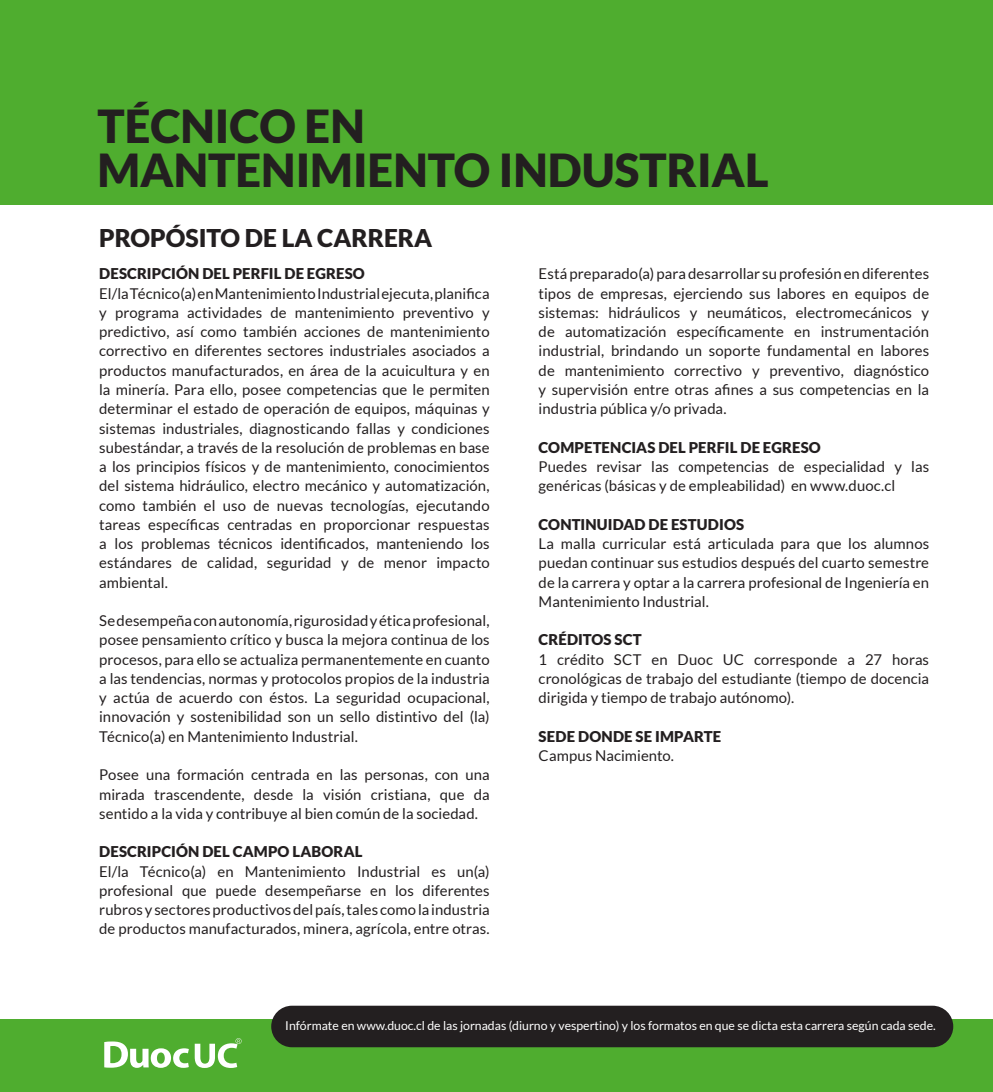
<style>
.page{position:relative;width:993px;height:1092px;background:#fff}
.page>*{position:absolute;margin:0;border:0;box-sizing:border-box;transform-origin:0 0}
.t1{font:900 45.5px "Lato";color:#231f20}
.t2{font:900 24.5px "Lato";color:#231f20}
.t3{font:14.88px/19.2px "Lato";letter-spacing:.005em;color:#231f20;text-align:justify}
.t4{font:900 14.88px "Lato";letter-spacing:.01em;color:#231f20}
.t5{font:12.25px "Lato";color:#fff}
</style>
<div class="page">
<div style="left:0;top:1019px;width:992px;height:72px;background:#4fad2f"></div>
<div style="left:271px;top:1005px;width:681px;height:42px;background:#231f20;border-radius:21px"></div>
<div style="left:0;top:0;width:992px;height:204px;background:#4fad2f"></div>
<svg style="left:104px;top:1041px;width:85px;height:26px"></svg>
<svg style="left:195px;top:1038px;width:46px;height:29px"></svg>
<p class="t1" style="left:97px;top:100px;width:268px">TÉCNICO EN</p>
<p class="t1" style="left:97px;top:144px;width:672px">MANTENIMIENTO INDUSTRIAL</p>
<h2 class="t2" style="left:99px;top:224px;width:334px">PROPÓSITO DE LA CARRERA</h2>
<p class="t4" style="left:99px;top:265px;width:267px">DESCRIPCIÓN DEL PERFIL DE EGRESO</p>
<p class="t3" style="left:99px;top:283px;width:392px">El/la Técnico(a) en Mantenimiento Industrial ejecuta, planifica y programa actividades de mantenimiento preventivo y predictivo, así como también acciones de mantenimiento correctivo en diferentes sectores industriales asociados a productos manufacturados, en área de la acuicultura y en la minería. Para ello, posee competencias que le permiten determinar el estado de operación de equipos, máquinas y sistemas industriales, diagnosticando fallas y condiciones subestándar, a través de la resolución de problemas en base a los principios físicos y de mantenimiento, conocimientos del sistema hidráulico, electro mecánico y automatización, como también el uso de nuevas tecnologías, ejecutando tareas específicas centradas en proporcionar respuestas a los problemas técnicos identificados, manteniendo los estándares de calidad, seguridad y de menor impacto ambiental.</p>
<p class="t3" style="left:99px;top:611px;width:392px">Se desempeña con autonomía, rigurosidad y ética profesional, posee pensamiento crítico y busca la mejora continua de los procesos, para ello se actualiza permanentemente en cuanto a las tendencias, normas y protocolos propios de la industria y actúa de acuerdo con éstos. La seguridad ocupacional, innovación y sostenibilidad son un sello distintivo del (la)<br>Técnico(a) en Mantenimiento Industrial.</p>
<p class="t3" style="left:99px;top:765px;width:392px">Posee una formación centrada en las personas, con una mirada trascendente, desde la visión cristiana, que da sentido a la vida y contribuye al bien común de la sociedad.</p>
<p class="t4" style="left:99px;top:843px;width:265px">DESCRIPCIÓN DEL CAMPO LABORAL</p>
<p class="t3" style="left:99px;top:861px;width:392px">El/la Técnico(a) en Mantenimiento Industrial es un(a) profesional que puede desempeñarse en los diferentes rubros y sectores productivos del país, tales como la industria de productos manufacturados, minera, agrícola, entre otras.</p>
<p class="t3" style="left:538px;top:264px;width:392px">Está preparado(a) para desarrollar su profesión en diferentes tipos de empresas, ejerciendo sus labores en equipos de sistemas: hidráulicos y neumáticos, electromecánicos y de automatización específicamente en instrumentación industrial, brindando un soporte fundamental en labores de mantenimiento correctivo y preventivo, diagnóstico y supervisión entre otras afines a sus competencias en la industria pública y/o privada.</p>
<p class="t4" style="left:538px;top:438px;width:283px">COMPETENCIAS DEL PERFIL DE EGRESO</p>
<p class="t3" style="left:538px;top:457px;width:392px">Puedes revisar las competencias de especialidad y las genéricas (básicas y de empleabilidad) en www.duoc.cl</p>
<p class="t4" style="left:538px;top:515px;width:207px">CONTINUIDAD DE ESTUDIOS</p>
<p class="t3" style="left:538px;top:534px;width:392px">La malla curricular está articulada para que los alumnos puedan continuar sus estudios después del cuarto semestre de la carrera y optar a la carrera profesional de Ingeniería en Mantenimiento Industrial.</p>
<p class="t4" style="left:538px;top:631px;width:105px">CRÉDITOS SCT</p>
<p class="t3" style="left:538px;top:649px;width:392px">1 crédito SCT en Duoc UC corresponde a 27 horas cronológicas de trabajo del estudiante (tiempo de docencia dirigida y tiempo de trabajo autónomo).</p>
<p class="t4" style="left:538px;top:727px;width:184px">SEDE DONDE SE IMPARTE</p>
<p class="t3" style="left:538px;top:745px;width:137px">Campus Nacimiento.</p>
<p class="t5" style="left:285px;top:1019px;width:652px">Infórmate en www.duoc.cl de las jornadas (diurno y vespertino) y los formatos en que se dicta esta carrera según cada sede.</p>
</div>
